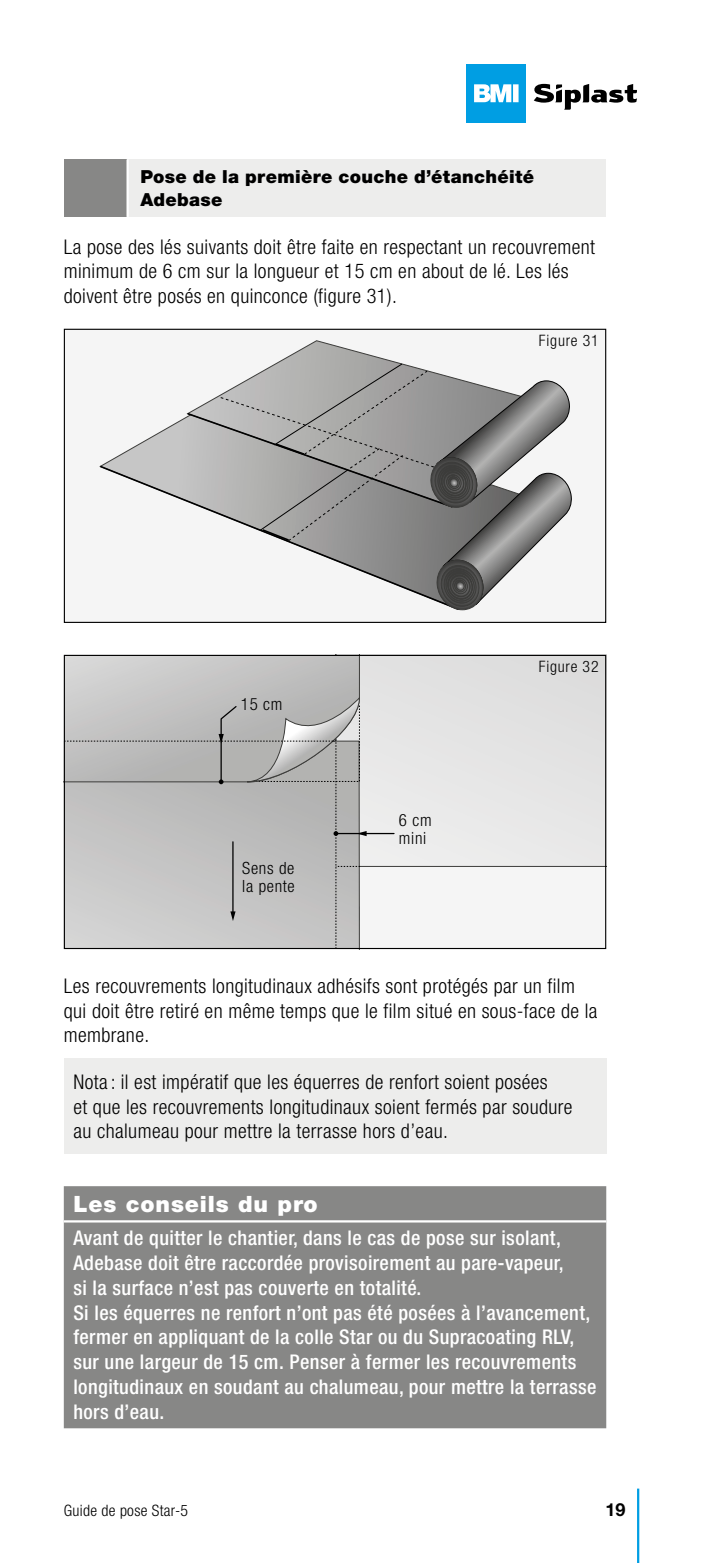
<style>
.page{position:relative;width:702px;height:1563px;background:#fff}
.page>*{position:absolute;margin:0;border:0;box-sizing:border-box;transform-origin:0 0}
.titre{font:900 22.5px "Helvetica Neue LT Std";letter-spacing:.04em;color:#fff}
.texte{font:300 condensed 20.25px/24.8px "Helvetica Neue LT Std";letter-spacing:.02em;color:#000}
.texte-2{font:500 condensed 20.25px/24.8px "Helvetica Neue LT Std";letter-spacing:.02em;color:#fff}
.titre_fiche_2{font:900 18px/22.5px "Helvetica Neue LT Std";letter-spacing:.015em;color:#000}
.t1{font:700 18px "Helvetica Neue LT Std";color:#000}
.t2{font:300 condensed 16.88px/18px "Helvetica Neue LT Std";letter-spacing:.04em;color:#000}
.t3{font:300 condensed 15.75px "Helvetica Neue LT Std";letter-spacing:.02em;color:#000}
.t4{font:300 condensed 15.75px "Helvetica Neue LT Std";letter-spacing:.05em;color:#000}
</style>
<div class="page">
<hr style="left:637px;top:1488px;width:2px;height:75px;background:#009ee3">
<svg style="left:533px;top:84px;width:104px;height:26px"></svg>
<div style="left:467px;top:64px;width:58px;height:59px;background:#009ee3"></div>
<svg style="left:474px;top:84px;width:44px;height:18px"></svg>
<div style="left:64px;top:329px;width:541px;height:293px;background:#f5f5f5"></div>
<svg style="left:103px;top:417px;width:83px;height:47px"></svg>
<svg style="left:99px;top:464px;width:87px;height:38px"></svg>
<svg style="left:276px;top:340px;width:124px;height:23px"></svg>
<svg style="left:186px;top:363px;width:386px;height:248px"></svg>
<div style="left:449px;top:478px;width:9px;height:9px;border:1px solid #3c3c3a;border-radius:50%"></div>
<div style="left:64px;top:329px;width:542px;height:294px;border:1px solid #000"></div>
<div style="left:64px;top:655px;width:541px;height:293px;background:#f5f5f5"></div>
<div style="left:394px;top:657px;width:210px;height:209px;background:#e5e5e5"></div>
<svg style="left:66px;top:657px;width:328px;height:290px"></svg>
<div style="left:64px;top:655px;width:542px;height:294px;border:1px solid #000"></div>
<div style="left:64px;top:1058px;width:542px;height:96px;background:#ededec"></div>
<div style="left:64px;top:1186px;width:542px;height:242px;background:#878786"></div>
<hr style="left:64px;top:1220px;width:542px;height:2px;background:#fff">
<div style="left:64px;top:159px;width:64px;height:58px;background:#878786"></div>
<div style="left:128px;top:159px;width:478px;height:58px;background:#ededec"></div>
<hr style="left:126px;top:159px;width:3px;height:58px;background:#fff">
<p class="titre_fiche_2" style="left:140px;top:166px;width:395px">Pose de la première couche d’étanchéité<br>Adebase</p>
<p class="texte" style="left:64px;top:234px;width:532px">La pose des lés suivants doit être faite en respectant un recouvrement minimum de 6 cm sur la longueur et 15 cm en about de lé. Les lés doivent être posés en quinconce (figure 31).</p>
<p class="t4" style="left:539px;top:332px;width:61px">Figure 31</p>
<p class="t2" style="left:241px;top:695px;width:43px">15 cm</p>
<p class="t2" style="left:242px;top:859px;width:54px">Sens de la pente</p>
<p class="t2" style="left:399px;top:811px;width:34px">6 cm mini</p>
<p class="t4" style="left:538px;top:658px;width:61px">Figure 32</p>
<p class="texte" style="left:64px;top:973px;width:535px">Les recouvrements longitudinaux adhésifs sont protégés par un film qui doit être retiré en même temps que le film situé en sous-face de la membrane.</p>
<p class="texte" style="left:73px;top:1069px;width:500px">Nota : il est impératif que les équerres de renfort soient posées<br>et que les recouvrements longitudinaux soient fermés par soudure au chalumeau pour mettre la terrasse hors d’eau.</p>
<p class="titre" style="left:73px;top:1190px;width:246px">Les conseils du pro</p>
<p class="texte-2" style="left:73px;top:1225px;width:491px">Avant de quitter le chantier, dans le cas de pose sur isolant,<br>Adebase doit être raccordée provisoirement au pare-vapeur, si la surface n’est pas couverte en totalité.</p>
<p class="texte-2" style="left:73px;top:1300px;width:524px">Si les équerres ne renfort n’ont pas été posées à l’avancement, fermer en appliquant de la colle Star ou du Supracoating RLV, sur une largeur de 15 cm. Penser à fermer les recouvrements longitudinaux en soudant au chalumeau, pour mettre la terrasse hors d’eau.</p>
<p class="t3" style="left:64px;top:1501px;width:126px">Guide de pose Star-5</p>
<p class="t1" style="left:605px;top:1498px;width:22px">19</p>
</div>
